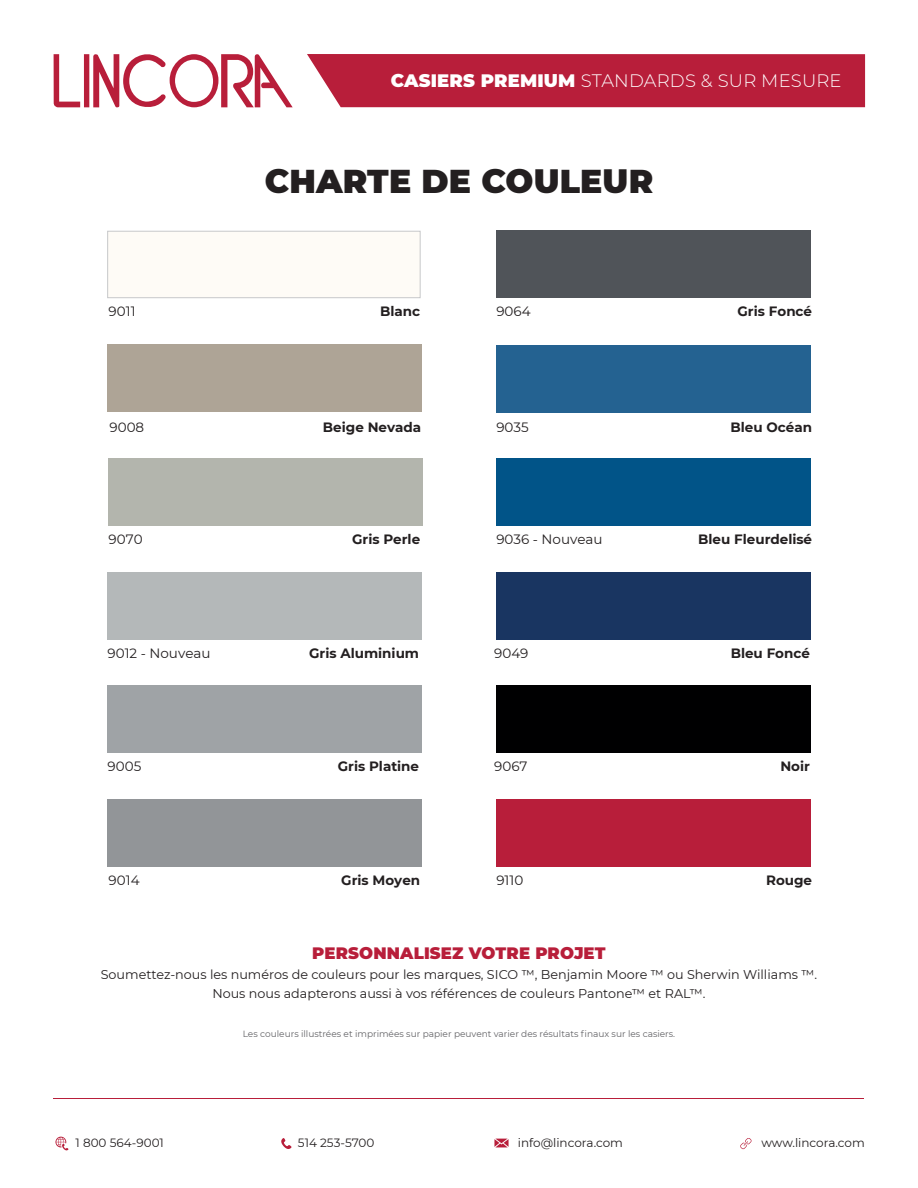
<style>
.page{position:relative;width:918px;height:1188px;background:#fff}
.page>*{position:absolute;margin:0;border:0;box-sizing:border-box;transform-origin:0 0}
.t1{font:900 33px "Montserrat";letter-spacing:.005em;color:#231f20}
.t2{font:300 18px "Montserrat";letter-spacing:.01em;color:#fff}
.t3{font:900 16.5px "Montserrat";letter-spacing:.01em;color:#b81e3a}
.t4{font:700 13.5px "Montserrat";color:#231f20}
.t5{font:13.5px "Montserrat";color:#231f20}
.t6{font:12.75px/19.5px "Montserrat";color:#231f20;text-align:center}
.t7{font:12px "Montserrat";color:#231f20}
.t8{font:9px "Montserrat";color:#636366}
.s1{font-weight:900}
</style>
<div class="page">
<hr style="left:54px;top:1098px;width:810px;height:1px;background:#b81e3a">
<svg style="left:281px;top:1138px;width:11px;height:11px"></svg>
<svg style="left:740px;top:1138px;width:12px;height:11px"></svg>
<svg style="left:55px;top:1137px;width:13px;height:13px"></svg>
<div style="left:107px;top:231px;width:313px;height:67px;background:#fefbf6;border:1px solid #c7c8ca"></div>
<div style="left:496px;top:231px;width:315px;height:67px;background:#505459"></div>
<div style="left:108px;top:345px;width:314px;height:67px;background:#aea496"></div>
<div style="left:496px;top:345px;width:315px;height:67px;background:#246291"></div>
<div style="left:108px;top:458px;width:314px;height:67px;background:#b3b5ad"></div>
<div style="left:496px;top:459px;width:315px;height:67px;background:#015488"></div>
<div style="left:108px;top:572px;width:314px;height:67px;background:#b4b8b9"></div>
<div style="left:496px;top:572px;width:315px;height:67px;background:#193561"></div>
<div style="left:108px;top:686px;width:314px;height:67px;background:#9fa3a6"></div>
<div style="left:496px;top:686px;width:315px;height:67px;background:#000001"></div>
<div style="left:108px;top:799px;width:314px;height:68px;background:#929598"></div>
<div style="left:496px;top:799px;width:315px;height:68px;background:#b81e3a"></div>
<svg style="left:494px;top:1139px;width:15px;height:8px"></svg>
<svg style="left:54px;top:54px;width:26px;height:53px"></svg>
<div style="left:84px;top:54px;width:5px;height:53px;background:#b81e3a"></div>
<svg style="left:93px;top:54px;width:200px;height:54px"></svg>
<div style="left:307px;top:54px;width:558px;height:53px;background:#b81e3a"></div>
<h2 class="t2" style="left:391px;top:69px;width:452px"><span class="s1">CASIERS PREMIUM</span> STANDARDS &amp; SUR MESURE</h2>
<h1 class="t1" style="left:265px;top:156px;width:390px">CHARTE DE COULEUR</h1>
<p class="t5" style="left:109px;top:302px;width:28px">9011</p>
<p class="t4" style="left:380px;top:301px;width:42px">Blanc</p>
<p class="t5" style="left:496px;top:302px;width:36px">9064</p>
<p class="t4" style="left:738px;top:301px;width:76px">Gris Foncé</p>
<p class="t5" style="left:110px;top:418px;width:36px">9008</p>
<p class="t4" style="left:323px;top:418px;width:100px">Beige Nevada</p>
<p class="t5" style="left:496px;top:418px;width:34px">9035</p>
<p class="t4" style="left:731px;top:418px;width:83px">Bleu Océan</p>
<p class="t5" style="left:109px;top:530px;width:36px">9070</p>
<p class="t4" style="left:352px;top:529px;width:70px">Gris Perle</p>
<p class="t5" style="left:496px;top:530px;width:108px">9036 - Nouveau</p>
<p class="t4" style="left:698px;top:529px;width:115px">Bleu Fleurdelisé</p>
<p class="t5" style="left:108px;top:644px;width:104px">9012 - Nouveau</p>
<p class="t4" style="left:309px;top:643px;width:112px">Gris Aluminium</p>
<p class="t5" style="left:494px;top:644px;width:36px">9049</p>
<p class="t4" style="left:731px;top:643px;width:81px">Bleu Foncé</p>
<p class="t5" style="left:108px;top:757px;width:35px">9005</p>
<p class="t4" style="left:338px;top:757px;width:83px">Gris Platine</p>
<p class="t5" style="left:494px;top:757px;width:35px">9067</p>
<p class="t4" style="left:780px;top:757px;width:31px">Noir</p>
<p class="t5" style="left:109px;top:871px;width:32px">9014</p>
<p class="t4" style="left:341px;top:871px;width:80px">Gris Moyen</p>
<p class="t5" style="left:496px;top:871px;width:28px">9110</p>
<p class="t4" style="left:766px;top:871px;width:48px">Rouge</p>
<p class="t3" style="left:312px;top:941px;width:295px">PERSONNALISEZ VOTRE PROJET</p>
<p class="t6" style="left:101px;top:964px;width:718px">Soumettez-nous les numéros de couleurs pour les marques, SICO ™, Benjamin Moore ™ ou Sherwin Williams ™.<br>Nous nous adapterons aussi à vos références de couleurs Pantone™ et RAL™.</p>
<p class="t8" style="left:243px;top:1028px;width:434px">Les couleurs illustrées et imprimées sur papier peuvent varier des résultats finaux sur les casiers.</p>
<p class="t7" style="left:518px;top:1135px;width:107px">info@lincora.com</p>
<p class="t7" style="left:76px;top:1135px;width:90px">1 800 564-9001</p>
<p class="t7" style="left:298px;top:1135px;width:78px">514 253-5700</p>
<p class="t7" style="left:761px;top:1135px;width:105px">www.lincora.com</p>
</div>
